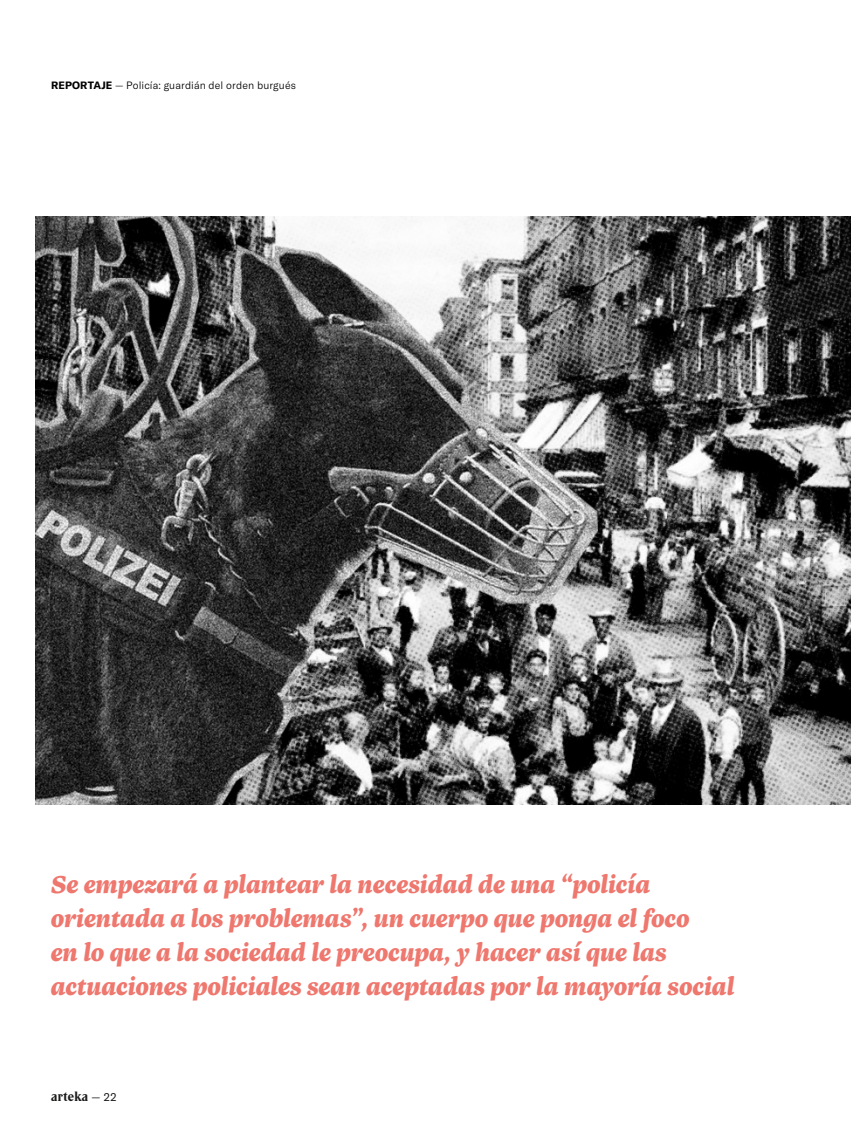
<style>
.page{position:relative;width:851px;height:1127px;background:#fff}
.page>*{position:absolute;margin:0;border:0;box-sizing:border-box;transform-origin:0 0}
.t1{font:italic 900 27px/33.9px "Inka B Text";color:#ee776e}
.t2{font:13.5px "Eksell Display Small";letter-spacing:.025em;color:#1b1b1a}
.t3{font:300 10.5px "GT America";letter-spacing:.01em;color:#000}
.s1{font-weight:700}
.s2{font-family:"GT America";font-size:11.25px}
</style>
<div class="page">
<img style="left:35px;top:216px;width:815px;height:588px">
<p class="t3" style="left:51px;top:79px;width:246px"><span class="s1">REPORTAJE</span> — Policía: guardián del orden burgués</p>
<p class="t1" style="left:51px;top:868px;width:685px">Se empezará a plantear la necesidad de una “policía orientada a los problemas”, un cuerpo que ponga el foco<br>en lo que a la sociedad le preocupa, y hacer así que las actuaciones policiales sean aceptadas por la mayoría social</p>
<p class="t2" style="left:51px;top:1088px;width:67px">arteka <span class="s2">— 22</span></p>
</div>
